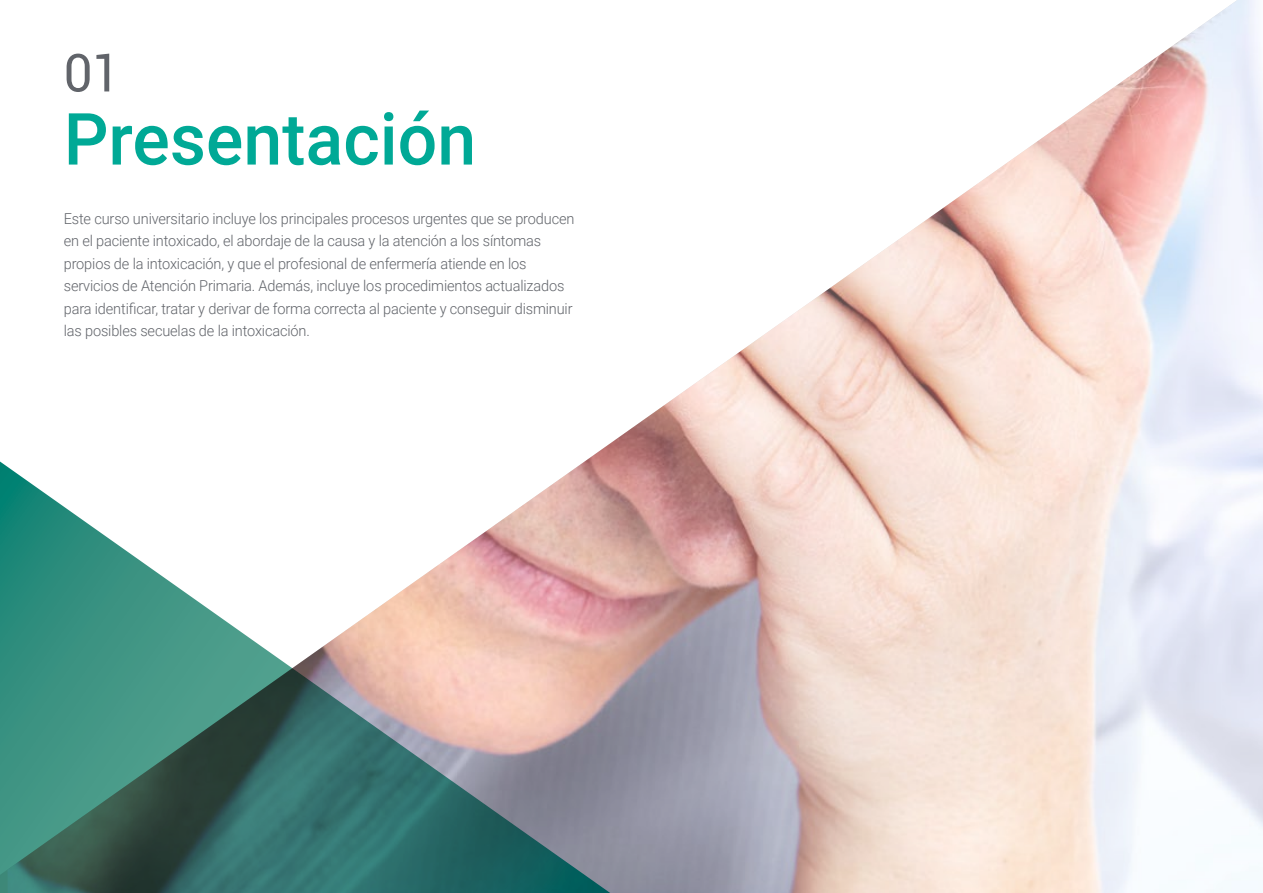
<style>
.page{position:relative;width:1263px;height:893px;background:#fff}
.page>*{position:absolute;margin:0;border:0;box-sizing:border-box;transform-origin:0 0}
.t1{font:500 72px "Roboto";color:#00a996}
.t2{font:52.5px "Roboto";color:#61646a}
.t3{font:300 15px/22.5px "Roboto";letter-spacing:-.01em;color:#61646a}
</style>
<div class="page">
<img style="left:606px;top:0;width:657px;height:893px">
<svg style="left:0;top:446px;width:640px;height:447px"></svg>
<h2 class="t2" style="left:64px;top:36px;width:58px">01</h2>
<h1 class="t1" style="left:64px;top:89px;width:414px">Presentación</h1>
<p class="t3" style="left:64px;top:207px;width:512px">Este curso universitario incluye los principales procesos urgentes que se producen en el paciente intoxicado, el abordaje de la causa y la atención a los síntomas propios de la intoxicación, y que el profesional de enfermería atiende en los servicios de Atención Primaria. Además, incluye los procedimientos actualizados para identificar, tratar y derivar de forma correcta al paciente y conseguir disminuir las posibles secuelas de la intoxicación.</p>
</div>
